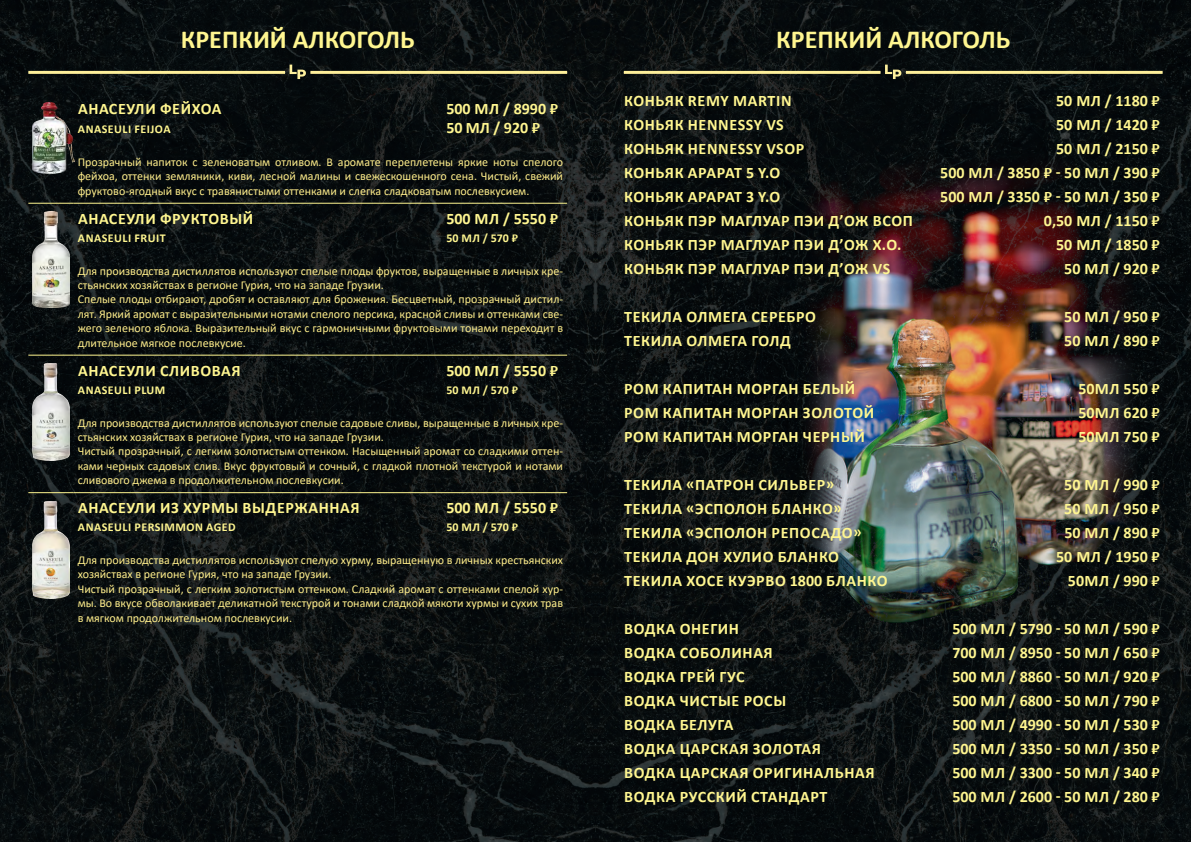
<style>
.page{position:relative;width:1191px;height:842px;background:#fff}
.page>*{position:absolute;margin:0;border:0;box-sizing:border-box;transform-origin:0 0}
.Заг-2{font:700 26px "Calibri";color:#fff690}
.Название-цена{font:700 16px "Calibri";letter-spacing:.04em;color:#fff690}
.Название-цена-2{font:700 16px "Calibri";color:#fff690}
.Название{font:700 16px "Calibri";letter-spacing:.04em;color:#fff690}
.Название-2{font:700 16px "Calibri";color:#fff690}
.Подзаг{font:700 16px "Calibri";color:#fff690}
.Osn{font:12px/14.4px "Calibri";color:#ffee8b;text-align:justify}
.Подзаг-2{font:700 12px "Calibri";letter-spacing:.04em;color:#fff690}
</style>
<div class="page">
<img style="left:0;top:0;width:1191px;height:842px">
<img style="left:797px;top:140px;width:348px;height:482px">
<hr style="left:28px;top:71px;width:257px;height:3px;background:#feef9a">
<hr style="left:310px;top:71px;width:257px;height:3px;background:#feef9a">
<svg style="left:289px;top:65px;width:17px;height:14px"></svg>
<hr style="left:28px;top:492px;width:46px;height:1px;background:#fff690">
<hr style="left:74px;top:492px;width:493px;height:1px;background:#fff690">
<hr style="left:28px;top:355px;width:46px;height:1px;background:#fff690">
<hr style="left:74px;top:355px;width:493px;height:1px;background:#fff690">
<hr style="left:28px;top:203px;width:46px;height:1px;background:#fff690">
<hr style="left:74px;top:203px;width:493px;height:1px;background:#fff690">
<img style="left:32px;top:102px;width:43px;height:72px">
<img style="left:32px;top:212px;width:37px;height:96px">
<img style="left:32px;top:364px;width:37px;height:97px">
<img style="left:32px;top:501px;width:37px;height:97px">
<hr style="left:624px;top:71px;width:256px;height:3px;background:#feef9a">
<hr style="left:906px;top:71px;width:256px;height:3px;background:#feef9a">
<svg style="left:885px;top:65px;width:16px;height:14px"></svg>
<p class="Заг-2" style="left:181px;top:21px;width:235px">КРЕПКИЙ АЛКОГОЛЬ</p>
<p class="Название" style="left:78px;top:97px;width:145px">АНАСЕУЛИ ФЕЙХОА</p>
<p class="Название-2" style="left:446px;top:97px;width:113px">500 МЛ / 8990 ₽</p>
<p class="Подзаг-2" style="left:78px;top:121px;width:94px">ANASEULI FEIJOA</p>
<p class="Подзаг" style="left:446px;top:117px;width:96px">50 МЛ / 920 ₽</p>
<p class="Osn" style="left:78px;top:154px;width:487px">Прозрачный напиток с зеленоватым отливом. В аромате переплетены яркие ноты спелого фейхоа, оттенки земляники, киви, лесной малины и свежескошенного сена. Чистый, свежий фруктово-ягодный вкус с травянистыми оттенками и слегка сладковатым послевкусием.</p>
<p class="Название" style="left:78px;top:207px;width:177px">АНАСЕУЛИ ФРУКТОВЫЙ</p>
<p class="Название-2" style="left:446px;top:207px;width:113px">500 МЛ / 5550 ₽</p>
<p class="Подзаг-2" style="left:78px;top:229px;width:89px">ANASEULI FRUIT</p>
<p class="Подзаг-2" style="left:446px;top:229px;width:73px">50 МЛ / 570 ₽</p>
<p class="Osn" style="left:78px;top:263px;width:487px">Для производства дистиллятов используют спелые плоды фруктов, выращенные в личных кре&shy;стьянских хозяйствах в регионе Гурия, что на западе Грузии.</p>
<p class="Osn" style="left:78px;top:292px;width:487px">Спелые плоды отбирают, дробят и оставляют для брожения. Бесцветный, прозрачный дистил&shy;лят. Яркий аромат с выразительными нотами спелого персика, красной сливы и оттенками све&shy;жего зеленого яблока. Выразительный вкус с гармоничными фруктовыми тонами переходит в длительное мягкое послевкусие.</p>
<p class="Название" style="left:78px;top:359px;width:164px">АНАСЕУЛИ СЛИВОВАЯ</p>
<p class="Название-2" style="left:446px;top:359px;width:113px">500 МЛ / 5550 ₽</p>
<p class="Подзаг-2" style="left:78px;top:381px;width:89px">ANASEULI PLUM</p>
<p class="Подзаг-2" style="left:446px;top:381px;width:73px">50 МЛ / 570 ₽</p>
<p class="Osn" style="left:78px;top:415px;width:487px">Для производства дистиллятов используют спелые садовые сливы, выращенные в личных кре&shy;стьянских хозяйствах в регионе Гурия, что на западе Грузии.</p>
<p class="Osn" style="left:78px;top:444px;width:487px">Чистый прозрачный, с легким золотистым оттенком. Насыщенный аромат со сладкими оттен&shy;ками черных садовых слив. Вкус фруктовый и сочный, с гладкой плотной текстурой и нотами сливового джема в продолжительном послевкусии.</p>
<p class="Название" style="left:78px;top:496px;width:283px">АНАСЕУЛИ ИЗ ХУРМЫ ВЫДЕРЖАННАЯ</p>
<p class="Название-2" style="left:446px;top:496px;width:113px">500 МЛ / 5550 ₽</p>
<p class="Подзаг-2" style="left:78px;top:519px;width:159px">ANASEULI PERSIMMON AGED</p>
<p class="Подзаг-2" style="left:446px;top:519px;width:73px">50 МЛ / 570 ₽</p>
<p class="Osn" style="left:78px;top:553px;width:487px">Для производства дистиллятов используют спелую хурму, выращенную в личных крестьянских хозяйствах в регионе Гурия, что на западе Грузии.</p>
<p class="Osn" style="left:78px;top:581px;width:487px">Чистый прозрачный, с легким золотистым оттенком. Сладкий аромат с оттенками спелой хур&shy;мы. Во вкусе обволакивает деликатной текстурой и тонами сладкой мякоти хурмы и сухих трав в мягком продолжительном послевкусии.</p>
<p class="Заг-2" style="left:776px;top:21px;width:235px">КРЕПКИЙ АЛКОГОЛЬ</p>
<p class="Название-цена" style="left:624px;top:89px;width:169px">КОНЬЯК REMY MARTIN</p>
<p class="Название-цена" style="left:1056px;top:89px;width:105px">50 МЛ / 1180 ₽</p>
<p class="Название-цена" style="left:624px;top:113px;width:161px">КОНЬЯК HENNESSY VS</p>
<p class="Название-цена" style="left:1056px;top:113px;width:105px">50 МЛ / 1420 ₽</p>
<p class="Название-цена" style="left:624px;top:137px;width:182px">КОНЬЯК HENNESSY VSOP</p>
<p class="Название-цена" style="left:1056px;top:137px;width:105px">50 МЛ / 2150 ₽</p>
<p class="Название-цена" style="left:624px;top:161px;width:158px">КОНЬЯК АРАРАТ 5 Y.O</p>
<p class="Название-цена-2" style="left:940px;top:161px;width:221px">500 МЛ / 3850 ₽ - 50 МЛ / 390 ₽</p>
<p class="Название-цена" style="left:624px;top:185px;width:158px">КОНЬЯК АРАРАТ 3 Y.O</p>
<p class="Название-цена-2" style="left:940px;top:185px;width:221px">500 МЛ / 3350 ₽ - 50 МЛ / 350 ₽</p>
<p class="Название-цена" style="left:624px;top:209px;width:290px">КОНЬЯК ПЭР МАГЛУАР ПЭИ Д’ОЖ ВСОП</p>
<p class="Название-цена" style="left:1044px;top:209px;width:118px">0,50 МЛ / 1150 ₽</p>
<p class="Название-цена" style="left:624px;top:233px;width:279px">КОНЬЯК ПЭР МАГЛУАР ПЭИ Д’ОЖ Х.О.</p>
<p class="Название-цена" style="left:1056px;top:233px;width:105px">50 МЛ / 1850 ₽</p>
<p class="Название-цена" style="left:624px;top:257px;width:268px">КОНЬЯК ПЭР МАГЛУАР ПЭИ Д’ОЖ VS</p>
<p class="Название-цена" style="left:1064px;top:257px;width:97px">50 МЛ / 920 ₽</p>
<p class="Название-цена" style="left:624px;top:305px;width:193px">ТЕКИЛА ОЛМЕГА СЕРЕБРО</p>
<p class="Название-цена" style="left:1064px;top:305px;width:97px">50 МЛ / 950 ₽</p>
<p class="Название-цена" style="left:624px;top:329px;width:168px">ТЕКИЛА ОЛМЕГА ГОЛД</p>
<p class="Название-цена" style="left:1064px;top:329px;width:97px">50 МЛ / 890 ₽</p>
<p class="Название-цена" style="left:624px;top:377px;width:233px">РОМ КАПИТАН МОРГАН БЕЛЫЙ</p>
<p class="Название-цена" style="left:1078px;top:377px;width:83px">50МЛ 550 ₽</p>
<p class="Название-цена" style="left:624px;top:401px;width:251px">РОМ КАПИТАН МОРГАН ЗОЛОТОЙ</p>
<p class="Название-цена" style="left:1078px;top:401px;width:83px">50МЛ 620 ₽</p>
<p class="Название-цена" style="left:624px;top:425px;width:242px">РОМ КАПИТАН МОРГАН ЧЕРНЫЙ</p>
<p class="Название-цена" style="left:1078px;top:425px;width:83px">50МЛ 750 ₽</p>
<p class="Название-цена" style="left:624px;top:473px;width:212px">ТЕКИЛА «ПАТРОН СИЛЬВЕР»</p>
<p class="Название-цена" style="left:1064px;top:473px;width:97px">50 МЛ / 990 ₽</p>
<p class="Название-цена" style="left:624px;top:497px;width:219px">ТЕКИЛА «ЭСПОЛОН БЛАНКО»</p>
<p class="Название-цена" style="left:1064px;top:497px;width:97px">50 МЛ / 950 ₽</p>
<p class="Название-цена" style="left:624px;top:521px;width:239px">ТЕКИЛА «ЭСПОЛОН РЕПОСАДО»</p>
<p class="Название-цена" style="left:1064px;top:521px;width:97px">50 МЛ / 890 ₽</p>
<p class="Название-цена" style="left:624px;top:545px;width:216px">ТЕКИЛА ДОН ХУЛИО БЛАНКО</p>
<p class="Название-цена" style="left:1056px;top:545px;width:105px">50 МЛ / 1950 ₽</p>
<p class="Название-цена" style="left:624px;top:569px;width:265px">ТЕКИЛА ХОСЕ КУЭРВО 1800 БЛАНКО</p>
<p class="Название-цена" style="left:1068px;top:569px;width:94px">50МЛ / 990 ₽</p>
<p class="Название-цена" style="left:624px;top:617px;width:116px">ВОДКА ОНЕГИН</p>
<p class="Название-цена-2" style="left:952px;top:617px;width:209px">500 МЛ / 5790 - 50 МЛ / 590 ₽</p>
<p class="Название-цена" style="left:624px;top:641px;width:150px">ВОДКА СОБОЛИНАЯ</p>
<p class="Название-цена-2" style="left:952px;top:641px;width:209px">700 МЛ / 8950 - 50 МЛ / 650 ₽</p>
<p class="Название-цена" style="left:624px;top:665px;width:122px">ВОДКА ГРЕЙ ГУС</p>
<p class="Название-цена-2" style="left:952px;top:665px;width:209px">500 МЛ / 8860 - 50 МЛ / 920 ₽</p>
<p class="Название-цена" style="left:624px;top:689px;width:163px">ВОДКА ЧИСТЫЕ РОСЫ</p>
<p class="Название-цена-2" style="left:952px;top:689px;width:209px">500 МЛ / 6800 - 50 МЛ / 790 ₽</p>
<p class="Название-цена" style="left:624px;top:713px;width:111px">ВОДКА БЕЛУГА</p>
<p class="Название-цена-2" style="left:952px;top:713px;width:209px">500 МЛ / 4990 - 50 МЛ / 530 ₽</p>
<p class="Название-цена" style="left:624px;top:737px;width:198px">ВОДКА ЦАРСКАЯ ЗОЛОТАЯ</p>
<p class="Название-цена-2" style="left:952px;top:737px;width:209px">500 МЛ / 3350 - 50 МЛ / 350 ₽</p>
<p class="Название-цена" style="left:624px;top:761px;width:252px">ВОДКА ЦАРСКАЯ ОРИГИНАЛЬНАЯ</p>
<p class="Название-цена-2" style="left:952px;top:761px;width:209px">500 МЛ / 3300 - 50 МЛ / 340 ₽</p>
<p class="Название-цена" style="left:624px;top:785px;width:205px">ВОДКА РУССКИЙ СТАНДАРТ</p>
<p class="Название-цена-2" style="left:952px;top:785px;width:209px">500 МЛ / 2600 - 50 МЛ / 280 ₽</p>
</div>
